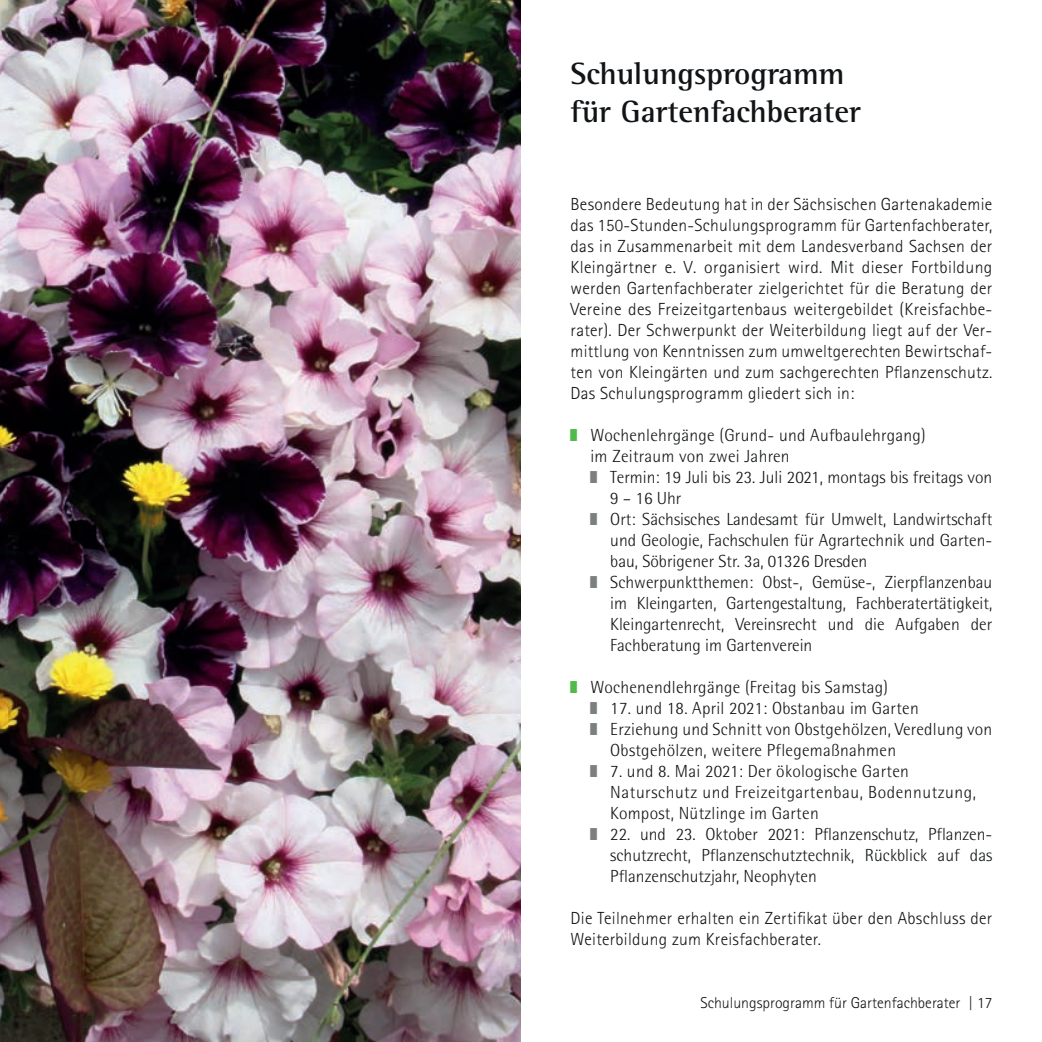
<style>
.page{position:relative;width:1042px;height:1042px;background:#fff}
.page>*{position:absolute;margin:0;border:0;box-sizing:border-box;transform-origin:0 0}
.t1{font:700 31.5px/37.8px "Rotis Semi Serif";color:#111416}
.t2{font:300 17.5px "Rotis Semi Sans";color:#111416}
.t3{font:300 17.5px/21px "Rotis Sans Serif";letter-spacing:.015em;color:#111416;text-align:justify}
.t4{font:300 17.5px "Rotis Semi Sans";letter-spacing:.03em;color:#111416}
.t5{font:300 15.75px "Rotis Sans Serif";color:#111416}
</style>
<div class="page">
<img style="left:0;top:0;width:521px;height:1042px">
<h1 class="t1" style="left:570px;top:54px;width:292px">Schulungsprogramm für Gartenfachberater</h1>
<p class="t3" style="left:570px;top:194px;width:423px">Besondere Bedeutung hat in der Sächsischen Gartenakademie das 150-Stunden-Schulungsprogramm für Gartenfachberater, das in Zusammenarbeit mit dem Landesverband Sachsen der Kleingärtner e. V. organisiert wird. Mit dieser Fortbildung werden Gartenfachberater zielgerichtet für die Beratung der Vereine des Freizeitgartenbaus weitergebildet (Kreisfachbe&shy;rater). Der Schwerpunkt der Weiterbildung liegt auf der Ver&shy;mittlung von Kenntnissen zum umweltgerechten Bewirtschaf&shy;ten von Kleingärten und zum sachgerechten Pflanzenschutz.<br>Das Schulungsprogramm gliedert sich in:</p>
<p class="t2" style="left:570px;top:425px;width:356px"><sup>█</sup> Wochenlehrgänge (Grund- und Aufbaulehrgang)</p>
<p class="t2" style="left:590px;top:446px;width:201px">im Zeitraum von zwei Jahren</p>
<p class="t2" style="left:590px;top:467px;width:403px"><sup>█</sup> Termin: 19 Juli bis 23. Juli 2021, montags bis freitags von</p>
<p class="t2" style="left:610px;top:488px;width:73px">9 – 16 Uhr</p>
<p class="t2" style="left:590px;top:509px;width:403px"><sup>█</sup> Ort: Sächsisches Landesamt für Umwelt, Landwirtschaft</p>
<p class="t2" style="left:610px;top:530px;width:383px">und Geologie, Fachschulen für Agrartechnik und Garten-</p>
<p class="t2" style="left:610px;top:551px;width:258px">bau, Söbrigener Str. 3a, 01326 Dresden</p>
<p class="t2" style="left:590px;top:572px;width:403px"><sup>█</sup> Schwerpunktthemen: Obst-, Gemüse-, Zierpflanzenbau</p>
<p class="t2" style="left:610px;top:593px;width:383px">im Kleingarten, Gartengestaltung, Fachberatertätigkeit,</p>
<p class="t2" style="left:610px;top:614px;width:383px">Kleingartenrecht, Vereinsrecht und die Aufgaben der</p>
<p class="t2" style="left:610px;top:635px;width:204px">Fachberatung im Gartenverein</p>
<p class="t2" style="left:570px;top:677px;width:319px"><sup>█</sup> Wochenendlehrgänge (Freitag bis Samstag)</p>
<p class="t2" style="left:590px;top:698px;width:330px"><sup>█</sup> 17. und 18. April 2021: Obstanbau im Garten</p>
<p class="t2" style="left:590px;top:719px;width:403px"><sup>█</sup> Erziehung und Schnitt von Obstgehölzen, Veredlung von</p>
<p class="t2" style="left:610px;top:740px;width:287px">Obstgehölzen, weitere Pflegemaßnahmen</p>
<p class="t2" style="left:590px;top:761px;width:320px"><sup>█</sup> 7. und 8. Mai 2021: Der ökologische Garten</p>
<p class="t4" style="left:610px;top:782px;width:367px">Naturschutz und Freizeitgartenbau, Bodennutzung,</p>
<p class="t2" style="left:610px;top:803px;width:210px">Kompost, Nützlinge im Garten</p>
<p class="t2" style="left:590px;top:824px;width:403px"><sup>█</sup> 22. und 23. Oktober 2021: Pflanzenschutz, Pflanzen-</p>
<p class="t2" style="left:610px;top:845px;width:383px">schutzrecht, Pflanzenschutztechnik, Rückblick auf das</p>
<p class="t2" style="left:610px;top:866px;width:208px">Pflanzenschutzjahr, Neophyten</p>
<p class="t3" style="left:570px;top:908px;width:423px">Die Teilnehmer erhalten ein Zertifikat über den Abschluss der<br>Weiterbildung zum Kreisfachberater.</p>
<p class="t5" style="left:700px;top:994px;width:293px">Schulungsprogramm für Gartenfachberater | 17</p>
</div>
